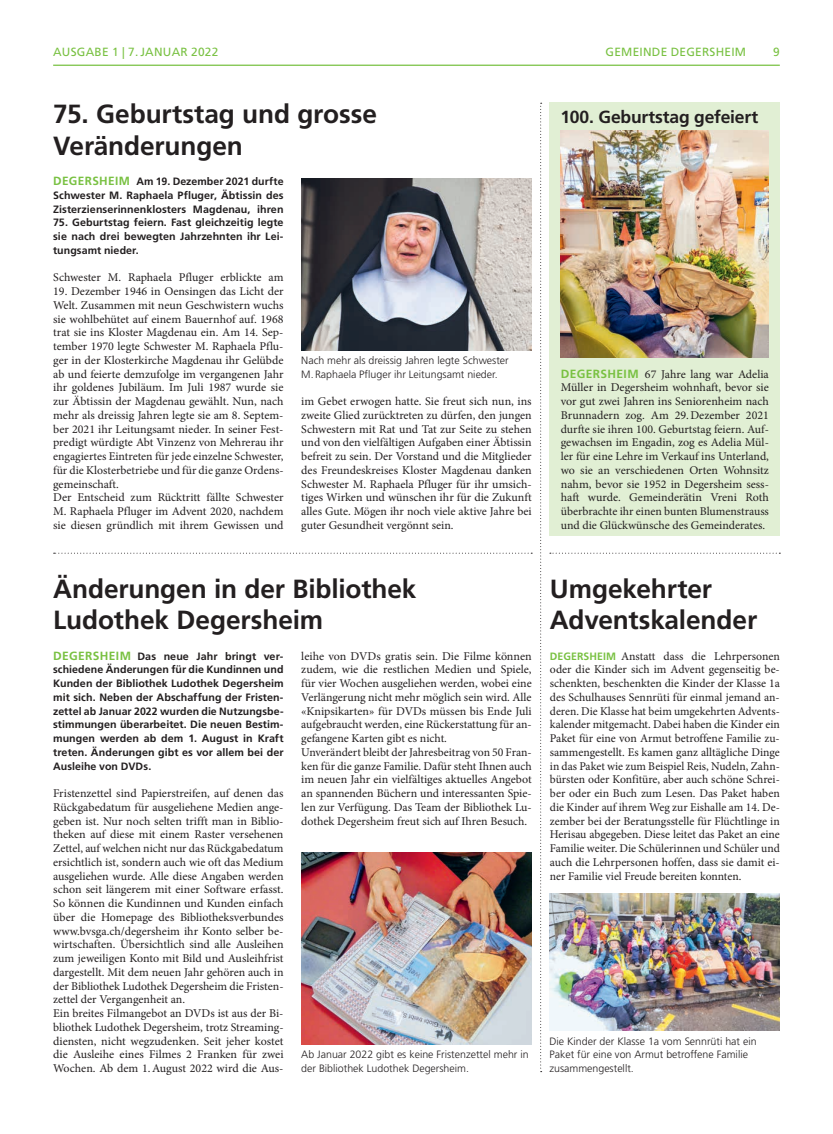
<style>
.page{position:relative;width:833px;height:1134px;background:#fff}
.page>*{position:absolute;margin:0;border:0;box-sizing:border-box;transform-origin:0 0}
.t1{font:700 26.25px/31.2px "Frutiger LT Std";letter-spacing:-.005em;color:#231f20}
.t2{font:700 17.5px "Frutiger LT Std";letter-spacing:-.01em;color:#231f20}
.t3{font:11.88px/13.8px "Minion Pro";color:#231f20}
.t4{font:11.88px "Frutiger LT Std";letter-spacing:.02em;color:#79c142}
.t5{font:700 10.62px/13.8px "Frutiger LT Std";letter-spacing:.005em;color:#231f20;text-align:justify}
.t6{font:300 10.62px/13.8px "Frutiger LT Std";color:#231f20}
.s1{font-size:11.88px;color:#79c142}
.s2{font-family:"Frutiger LT Std";font-weight:700;color:#79c142}
.s3{font-family:"Frutiger LT Std";font-weight:700;font-size:10.62px;color:#79c142}
</style>
<div class="page">
<hr style="left:53px;top:65px;width:727px;height:1px;background:#79c142">
<svg style="left:540px;top:103px;width:1px;height:969px"></svg>
<svg style="left:54px;top:553px;width:478px;height:1px"></svg>
<svg style="left:550px;top:553px;width:230px;height:1px"></svg>
<div style="left:549px;top:103px;width:231px;height:433px;background:#e1efd4"></div>
<img style="left:301px;top:178px;width:230px;height:172px">
<img style="left:301px;top:852px;width:230px;height:192px">
<img style="left:549px;top:893px;width:231px;height:138px">
<img style="left:560px;top:130px;width:208px;height:227px">
<p class="t4" style="left:53px;top:45px;width:18px">AUSGABE</p>
<p class="t4" style="left:112px;top:45px;width:43px">1 | 7.JANUAR</p>
<p class="t4" style="left:191px;top:45px;width:29px">2022</p>
<p class="t4" style="left:605px;top:45px;width:142px">GEMEINDE DEGERSHEIM</p>
<p class="t4" style="left:773px;top:45px;width:8px">9</p>
<h1 class="t1" style="left:53px;top:99px;width:325px">75. Geburtstag und grosse<br>Veränderungen</h1>
<p class="t5" style="left:53px;top:175px;width:232px"><span class="s1">DEGERSHEIM</span> Am 19. Dezember 2021 durfte Schwester M. Raphaela Pfluger, Äbtissin des Zisterzienserinnenklosters Magdenau, ihren</p>
<p class="t5" style="left:53px;top:216px;width:232px">75. Geburtstag feiern. Fast gleichzeitig legte sie nach drei bewegten Jahrzehnten ihr Lei&shy;tungsamt nieder.</p>
<p class="t3" style="left:53px;top:271px;width:232px">Schwester M. Raphaela Pfluger erblickte am</p>
<p class="t3" style="left:53px;top:285px;width:232px">19. Dezember 1946 in Oensingen das Licht der Welt. Zusammen mit neun Geschwistern wuchs sie wohlbehütet auf einem Bauernhof auf. 1968 trat sie ins Kloster Magdenau ein. Am 14. Sep&shy;tember 1970 legte Schwester M. Raphaela Pflu&shy;ger in der Klosterkirche Magdenau ihr Gelübde ab und feierte demzufolge im vergangenen Jahr ihr goldenes Jubiläum. Im Juli 1987 wurde sie zur Äbtissin der Magdenau gewählt. Nun, nach mehr als dreissig Jahren legte sie am 8. Septem&shy;ber 2021 ihr Leitungsamt nieder. In seiner Fest&shy;predigt würdigte Abt Vinzenz von Mehrerau ihr engagiertes Eintreten für jede einzelne Schwester, für die Klosterbetriebe und für die ganze Ordens&shy;gemeinschaft.<br>Der Entscheid zum Rücktritt fällte Schwester M. Raphaela Pfluger im Advent 2020, nachdem sie diesen gründlich mit ihrem Gewissen und</p>
<p class="t6" style="left:301px;top:353px;width:209px">Nach mehr als dreissig Jahren legte Schwester<br>M.Raphaela Pfluger ihr Leitungsamt nieder.</p>
<p class="t3" style="left:301px;top:395px;width:232px;text-align:justify">im Gebet erwogen hatte. Sie freut sich nun, ins zweite Glied zurücktreten zu dürfen, den jungen Schwestern mit Rat und Tat zur Seite zu stehen und von den vielfältigen Aufgaben einer Äbtissin befreit zu sein. Der Vorstand und die Mitglieder des Freundeskreises Kloster Magdenau danken Schwester M. Raphaela Pfluger für ihr umsich&shy;tiges Wirken und wünschen ihr für die Zukunft alles Gute. Mögen ihr noch viele aktive Jahre bei guter Gesundheit vergönnt sein.</p>
<h1 class="t1" style="left:53px;top:573px;width:365px">Änderungen in der Bibliothek<br>Ludothek Degersheim</h1>
<p class="t5" style="left:53px;top:649px;width:232px"><span class="s1">DEGERSHEIM</span> Das neue Jahr bringt ver&shy;schiedene Änderungen für die Kundinnen und Kunden der Bibliothek Ludothek Degersheim mit sich. Neben der Abschaffung der Fristen&shy;zettel ab Januar 2022 wurden die Nutzungsbe&shy;stimmungen überarbeitet. Die neuen Bestim&shy;mungen werden ab dem 1. August in Kraft treten. Änderungen gibt es vor allem bei der Ausleihe von DVDs.</p>
<p class="t3" style="left:53px;top:786px;width:232px">Fristenzettel sind Papierstreifen, auf denen das Rückgabedatum für ausgeliehene Medien ange&shy;geben ist. Nur noch selten trifft man in Biblio&shy;theken auf diese mit einem Raster versehenen Zettel, auf welchen nicht nur das Rückgabedatum ersichtlich ist, sondern auch wie oft das Medium ausgeliehen wurde. Alle diese Angaben werden schon seit längerem mit einer Software erfasst.<br>So können die Kundinnen und Kunden einfach über die Homepage des Bibliotheksverbundes www.bvsga.ch/degersheim ihr Konto selber be&shy;wirtschaften. Übersichtlich sind alle Ausleihen zum jeweiligen Konto mit Bild und Ausleihfrist dargestellt. Mit dem neuen Jahr gehören auch in der Bibliothek Ludothek Degersheim die Fristen&shy;zettel der Vergangenheit an.<br>Ein breites Filmangebot an DVDs ist aus der Bi&shy;bliothek Ludothek Degersheim, trotz Streaming&shy;diensten, nicht wegzudenken. Seit jeher kostet die Ausleihe eines Filmes 2 Franken für zwei Wochen. Ab dem 1.August 2022 wird die Aus-</p>
<p class="t3" style="left:301px;top:649px;width:232px">leihe von DVDs gratis sein. Die Filme können zudem, wie die restlichen Medien und Spiele, für vier Wochen ausgeliehen werden, wobei eine Verlängerung nicht mehr möglich sein wird. Alle «Knipsikarten» für DVDs müssen bis Ende Juli aufgebraucht werden, eine Rückerstattung für an&shy;gefangene Karten gibt es nicht.<br>Unverändert bleibt der Jahresbeitrag von 50 Fran&shy;ken für die ganze Familie. Dafür steht Ihnen auch im neuen Jahr ein vielfältiges aktuelles Angebot an spannenden Büchern und interessanten Spie&shy;len zur Verfügung. Das Team der Bibliothek Lu&shy;dothek Degersheim freut sich auf Ihren Besuch.</p>
<p class="t6" style="left:301px;top:1048px;width:229px">Ab Januar 2022 gibt es keine Fristenzettel mehr in der Bibliothek Ludothek Degersheim.</p>
<h2 class="t2" style="left:560px;top:107px;width:199px">100. Geburtstag gefeiert</h2>
<p class="t3" style="left:561px;top:367px;width:210px;text-align:justify"><span class="s2">DEGERSHEIM</span> 67 Jahre lang war Adelia Müller in Degersheim wohnhaft, bevor sie vor gut zwei Jahren ins Seniorenheim nach Brunnadern zog. Am 29.Dezember 2021 durfte sie ihren 100. Geburtstag feiern. Auf&shy;gewachsen im Engadin, zog es Adelia Mül&shy;ler für eine Lehre im Verkauf ins Unterland, wo sie an verschiedenen Orten Wohnsitz nahm, bevor sie 1952 in Degersheim sess&shy;haft wurde. Gemeinderätin Vreni Roth überbrachte ihr einen bunten Blumenstrauss und die Glückwünsche des Gemeinderates.</p>
<h1 class="t1" style="left:550px;top:573px;width:209px">Umgekehrter<br>Adventskalender</h1>
<p class="t3" style="left:550px;top:649px;width:231px;text-align:justify"><span class="s3">DEGERSHEIM</span> Anstatt dass die Lehrpersonen oder die Kinder sich im Advent gegenseitig be&shy;schenkten, beschenkten die Kinder der Klasse 1a des Schulhauses Sennrüti für einmal jemand an&shy;deren. Die Klasse hat beim umgekehrten Advents&shy;kalender mitgemacht. Dabei haben die Kinder ein Paket für eine von Armut betroffene Familie zu&shy;sammengestellt. Es kamen ganz alltägliche Dinge in das Paket wie zum Beispiel Reis, Nudeln, Zahn&shy;bürsten oder Konfitüre, aber auch schöne Schrei&shy;ber oder ein Buch zum Lesen. Das Paket haben die Kinder auf ihrem Weg zur Eishalle am 14. De&shy;zember bei der Beratungsstelle für Flüchtlinge in Herisau abgegeben. Diese leitet das Paket an eine Familie weiter. Die Schülerinnen und Schüler und auch die Lehrpersonen hoffen, dass sie damit ei&shy;ner Familie viel Freude bereiten konnten.</p>
<p class="t6" style="left:549px;top:1034px;width:209px">Die Kinder der Klasse 1a vom Sennrüti hat ein<br>Paket für eine von Armut betroffene Familie zusammengestellt.</p>
</div>
